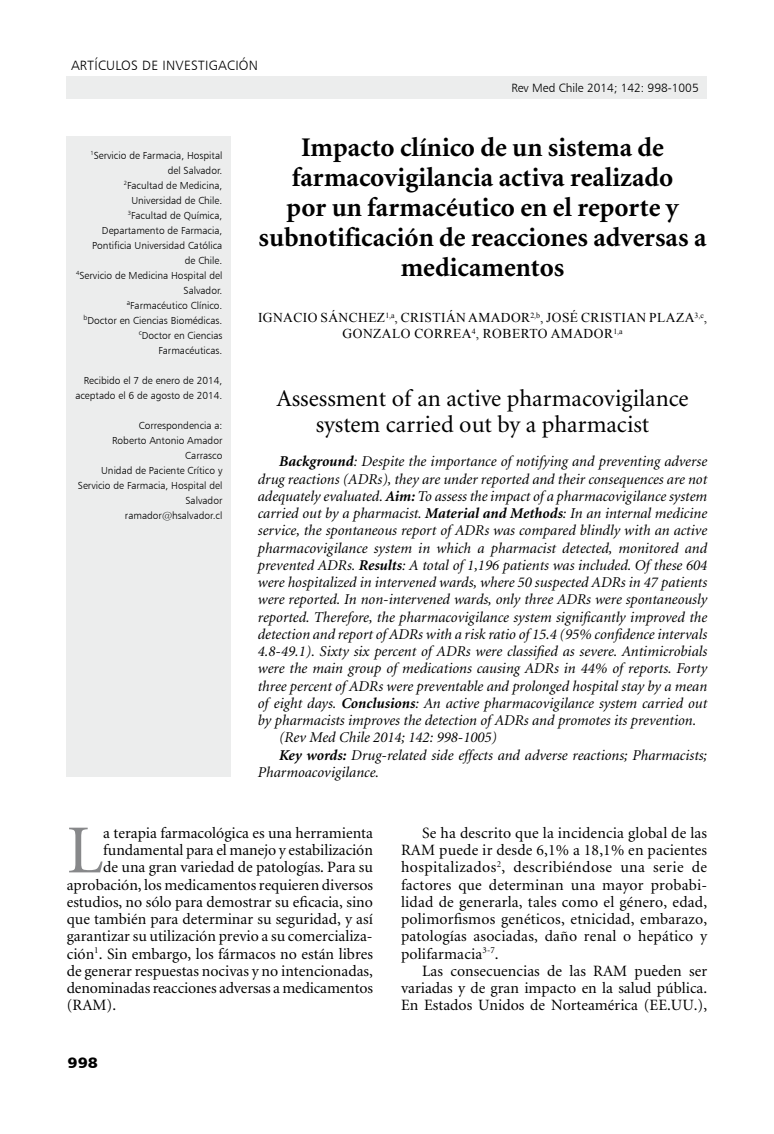
<style>
.page{position:relative;width:774px;height:1134px;background:#fff}
.page>*{position:absolute;margin:0;border:0;box-sizing:border-box;transform-origin:0 0}
.t1{font:68.85px "Minion";color:#87888a}
.t2{font:700 27px/30px "Minion";color:#000;text-align:center}
.t3{font:24px/25.5px "Minion";color:#000;text-align:center}
.t4{font:15.75px/17.2px "Minion";color:#000;text-align:justify}
.t5{font:italic 15px "Minion";color:#000}
.t6{font:15px "Humanist 777 BT Black B";color:#000;scale:1.1 1}
.t7{font:13.5px/16.2px "Times New Roman";letter-spacing:.03em;color:#000;text-align:center}
.t8{font:13.5px "Humanist 777 BT Light B";letter-spacing:.02em;color:#000}
.t9{font:12px "Humanist 777 BT Light B";color:#000}
.t10{font:10.2px/15px "Humanist 777 BT Light B";color:#000;text-align:right}
.s1{font-weight:700}
</style>
<div class="page">
<div style="left:67px;top:77px;width:640px;height:22px;background:#eceded"></div>
<div style="left:67px;top:136px;width:164px;height:641px;background:#eceded"></div>
<p class="t8" style="left:71px;top:57px;width:189px">artículos de investigación</p>
<p class="t9" style="left:511px;top:81px;width:189px">Rev Med Chile 2014; 142: 998-1005</p>
<p class="t10" style="left:76px;top:148px;width:148px"><sup>1</sup>Servicio de Farmacia, Hospital del Salvador.<br><sup>2</sup>Facultad de Medicina,<br>U niversidad de Chile.<br><sup>3</sup>Facultad de Química,<br>Departamento de Farmacia,<br>Pontificia U niversidad Católica<br>de Chile.<br><sup>4</sup>Servicio de Medicina Hospital del<br>Salvador.<br><sup>a</sup>Farmacéutico Clínico.<br><sup>b</sup>Doctor en Ciencias Biomédicas. <sup>c</sup>Doctor en Ciencias<br>Farmacéuticas.</p>
<p class="t10" style="left:75px;top:373px;width:149px">Recibido el 7 de enero de 2014, aceptado el 6 de agosto de 2014.</p>
<p class="t10" style="left:78px;top:418px;width:146px">Correspondencia a:<br>Roberto Antonio Amador<br>Carrasco<br>U nidad de Paciente Crítico y<br>Servicio de Farmacia, Hospital del<br>Salvador<br>ramador@hsalvador.cl</p>
<h2 class="t2" style="left:259px;top:133px;width:449px">Impacto clínico de un sistema de farmacovigilancia activa realizado<br>por un farmacéutico en el reporte y subnotificación de reacciones adversas a medicamentos</h2>
<p class="t7" style="left:258px;top:309px;width:451px">IGNACIO SÁNCHEZ<sup>1,A</sup>, CRIS TIÁN AMADOR<sup>2,B</sup>, JOSÉ CRIS TIAN PLAZA<sup>3,C</sup>,<br>GONZALO CORREA<sup>4</sup>, ROBERTO AMADOR<sup>1,A</sup></p>
<h3 class="t3" style="left:276px;top:387px;width:414px">Assessment of an active pharmacovigilance system carried out by a pharmacist</h3>
<p class="t5" style="left:279px;top:454px;width:430px"><span class="s1">Background</span>: Despite the importance of notifying and preventing adverse</p>
<p class="t5" style="left:258px;top:472px;width:451px">drug reactions (ADRs), they are under reported and their consequences are not</p>
<p class="t5" style="left:258px;top:489px;width:451px">adequately evaluated. <span class="s1">Aim:</span> To assess the impact of a pharmacovigilance system</p>
<p class="t5" style="left:258px;top:506px;width:451px">carried out by a pharmacist. <span class="s1">Material and Methods</span>: In an internal medicine</p>
<p class="t5" style="left:258px;top:523px;width:451px">service, the spontaneous report of ADRs was compared blindly with an active</p>
<p class="t5" style="left:258px;top:541px;width:451px">pharmacovigilance system in which a pharmacist detected, monitored and</p>
<p class="t5" style="left:258px;top:558px;width:451px">prevented ADRs. <span class="s1">Results</span>: A total of 1,196 patients was included. Of these 604</p>
<p class="t5" style="left:258px;top:575px;width:451px">were hospitalized in intervened wards, where 50 suspected ADRs in 47 patients</p>
<p class="t5" style="left:258px;top:592px;width:451px">were reported. In non-intervened wards, only three ADRs were spontaneously</p>
<p class="t5" style="left:258px;top:610px;width:451px">reported. Therefore, the pharmacovigilance system significantly improved the</p>
<p class="t5" style="left:258px;top:627px;width:451px">detection and report of ADRs with a risk ratio of 15.4 (95% confidence intervals</p>
<p class="t5" style="left:258px;top:644px;width:451px">4.8-49.1). Sixty six percent of ADRs were classified as severe. Antimicrobials</p>
<p class="t5" style="left:258px;top:661px;width:451px">were the main group of medications causing ADRs in 44% of reports. Forty</p>
<p class="t5" style="left:258px;top:679px;width:451px">three percent of ADRs were preventable and prolonged hospital stay by a mean</p>
<p class="t5" style="left:258px;top:696px;width:451px">of eight days. <span class="s1">Conclusions</span>: An active pharmacovigilance system carried out</p>
<p class="t5" style="left:258px;top:713px;width:440px">by pharmacists improves the detection of ADRs and promotes its prevention.</p>
<p class="t5" style="left:279px;top:730px;width:220px">(Rev Med Chile 2014; 142: 998-1005)</p>
<p class="t5" style="left:279px;top:748px;width:430px"><span class="s1">Key words:</span> Drug-related side effects and adverse reactions; Pharmacists;</p>
<p class="t5" style="left:258px;top:765px;width:123px">Pharmoacovigilance.</p>
<h1 class="t1" style="left:67px;top:816px;width:38px">L</h1>
<p class="t4" style="left:103px;top:825px;width:271px">a terapia farmacológica es una herramienta</p>
<p class="t4" style="left:103px;top:842px;width:271px">fundamental para el manejo y estabilización</p>
<p class="t4" style="left:103px;top:859px;width:271px">de una gran variedad de patologías. Para su</p>
<p class="t4" style="left:67px;top:877px;width:308px">aprobación, los medicamentos requieren diversos</p>
<p class="t4" style="left:67px;top:894px;width:308px">estudios, no sólo para demostrar su eficacia, sino</p>
<p class="t4" style="left:67px;top:911px;width:308px">que también para determinar su seguridad, y así</p>
<p class="t4" style="left:67px;top:928px;width:307px">garantizar su utilización previo a su comercializa-</p>
<p class="t4" style="left:67px;top:946px;width:308px">ción<sup>1</sup>. Sin embargo, los fármacos no están libres</p>
<p class="t4" style="left:67px;top:963px;width:308px">de generar respuestas nocivas y no intencionadas,</p>
<p class="t4" style="left:67px;top:980px;width:308px">denominadas reacciones adversas a medicamentos</p>
<p class="t4" style="left:67px;top:997px;width:51px">(RAM).</p>
<p class="t6" style="left:68px;top:1053px;width:29px">998</p>
<p class="t4" style="left:401px;top:825px;width:308px;text-indent:21px">Se ha descrito que la incidencia global de las RAM puede ir desde 6,1% a 18,1% en pacientes hospitalizados<sup>2</sup>, describiéndose una serie de factores que determinan una mayor probabi&shy;lidad de generarla, tales como el género, edad, polimorfismos genéticos, etnicidad, embarazo, patologías asociadas, daño renal o hepático y polifarmacia<sup>3-7</sup>.</p>
<p class="t4" style="left:401px;top:963px;width:308px;text-indent:21px">Las consecuencias de las RAM pueden ser variadas y de gran impacto en la salud pública.<br>En Estados Unidos de Norteamérica (EE.UU.),</p>
</div>
